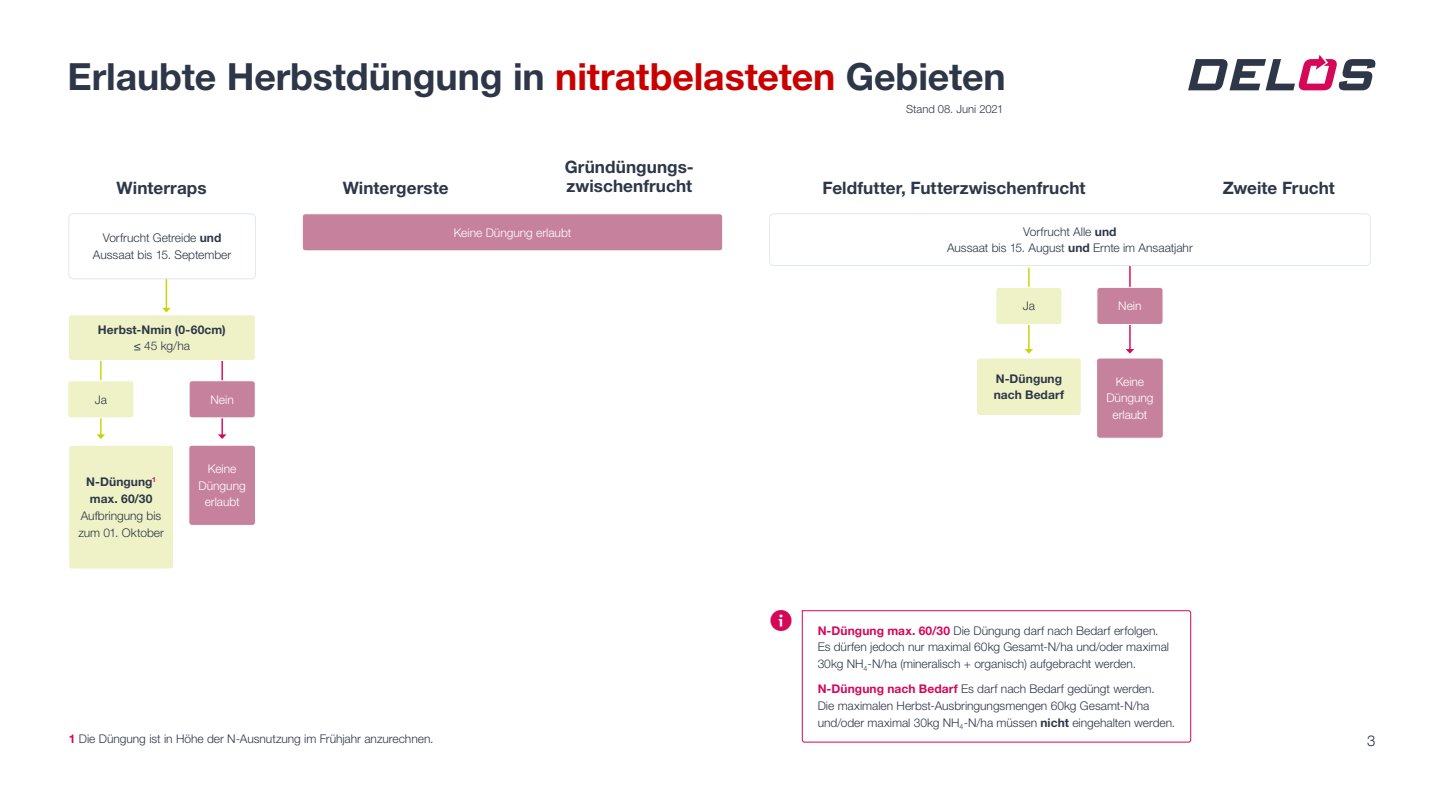
<style>
.page{position:relative;width:1440px;height:810px;background:#fff}
.page>*{position:absolute;margin:0;border:0;box-sizing:border-box;transform-origin:0 0}
.t1{font:700 37.5px "Helvetica Neue LT Pro";letter-spacing:-.005em;color:#2d3748}
.t2{font:700 17.1px/18.8px "Helvetica Neue LT Pro";letter-spacing:.005em;color:#2d3748}
.t3{font:300 15px "Helvetica Neue LT Com";color:#2d3748}
.Body_New{font:300 12px/16.8px "Helvetica Neue LT Pro";color:#2d3748;text-align:center}
.Body{font:300 12px/16.8px "Helvetica Neue LT Pro";letter-spacing:-.005em;color:#2d3748;text-align:center}
.Body-2{font:300 12px/16.8px "Helvetica Neue LT Pro";letter-spacing:-.005em;color:#fff;text-align:center}
.Body-3{font:700 12px/16.8px "Helvetica Neue LT Pro";letter-spacing:.005em;color:#2d3748}
.Marginalie{font:300 11.25px "Helvetica Neue LT Pro";letter-spacing:-.005em;color:#2d3748}
.s1{color:#c90000}
.s2{font-weight:700}
.s3{font-weight:300}
.s4{font-weight:700;color:#d50757}
</style>
<div class="page">
<hr style="left:1129px;top:237px;width:2px;height:113px;background:#d50757">
<svg style="left:1126px;top:349px;width:8px;height:5px"></svg>
<div style="left:1097px;top:287px;width:66px;height:37px;background:#c6829c;border-radius:3px"></div>
<div style="left:1097px;top:287px;width:66px;height:38px;border:1px solid #fff;border-radius:3px"></div>
<div style="left:1097px;top:358px;width:66px;height:80px;background:#c6829c;border-radius:3px"></div>
<div style="left:1096px;top:358px;width:68px;height:81px;border:1px solid #fff;border-radius:3px"></div>
<hr style="left:1028px;top:268px;width:2px;height:82px;background:#c8d300">
<svg style="left:1025px;top:349px;width:8px;height:5px"></svg>
<div style="left:977px;top:358px;width:104px;height:58px;background:#eff2c6;border-radius:3px"></div>
<div style="left:976px;top:358px;width:106px;height:58px;border:1px solid #fff;border-radius:3px"></div>
<div style="left:996px;top:287px;width:66px;height:37px;background:#eff2c6;border-radius:3px"></div>
<div style="left:996px;top:287px;width:66px;height:38px;border:1px solid #fff;border-radius:3px"></div>
<hr style="left:166px;top:266px;width:1px;height:43px;background:#c8d300">
<svg style="left:162px;top:308px;width:9px;height:4px"></svg>
<svg style="left:1188px;top:55px;width:188px;height:35px"></svg>
<hr style="left:221px;top:331px;width:2px;height:105px;background:#d50757">
<svg style="left:218px;top:434px;width:8px;height:5px"></svg>
<hr style="left:100px;top:331px;width:2px;height:105px;background:#c8d300">
<svg style="left:97px;top:434px;width:8px;height:5px"></svg>
<div style="left:69px;top:214px;width:186px;height:65px;background:#fff;border-radius:4px"></div>
<div style="left:69px;top:213px;width:187px;height:66px;border:1px solid #e2e8f0;border-radius:4px"></div>
<div style="left:69px;top:445px;width:104px;height:124px;background:#eff2c6;border-radius:3px"></div>
<div style="left:69px;top:445px;width:105px;height:124px;border:1px solid #fff;border-radius:3px"></div>
<div style="left:189px;top:381px;width:66px;height:37px;background:#c6829c;border-radius:3px"></div>
<div style="left:189px;top:380px;width:67px;height:38px;border:1px solid #fff;border-radius:3px"></div>
<div style="left:68px;top:381px;width:66px;height:37px;background:#eff2c6;border-radius:3px"></div>
<div style="left:68px;top:380px;width:66px;height:38px;border:1px solid #fff;border-radius:3px"></div>
<div style="left:189px;top:445px;width:67px;height:80px;background:#c6829c;border-radius:3px"></div>
<div style="left:189px;top:445px;width:67px;height:81px;border:1px solid #fff;border-radius:3px"></div>
<div style="left:302px;top:214px;width:421px;height:37px;background:#c6829c;border-radius:3px"></div>
<div style="left:302px;top:213px;width:421px;height:38px;border:1px solid #fff;border-radius:3px"></div>
<div style="left:770px;top:214px;width:600px;height:52px;background:#fff;border-radius:4px"></div>
<div style="left:769px;top:213px;width:602px;height:53px;border:1px solid #e2e8f0;border-radius:4px"></div>
<div style="left:69px;top:315px;width:186px;height:45px;background:#eff2c6;border-radius:3px"></div>
<div style="left:68px;top:315px;width:188px;height:46px;border:1px solid #fff;border-radius:3px"></div>
<svg style="left:802px;top:610px;width:389px;height:133px"></svg>
<h1 class="t1" style="left:68px;top:53px;width:940px">Erlaubte Herbstdüngung in <span class="s1">nitratbelasteten</span> Gebieten</h1>
<p class="Marginalie" style="left:906px;top:102px;width:99px">Stand 08. Juni 2021</p>
<h1 class="t2" style="left:117px;top:178px;width:92px">Winterraps</h1>
<p class="Body_New" style="left:93px;top:229px;width:140px">Vorfrucht Getreide <span class="s2">und<br></span>Aussaat bis 15. September</p>
<p class="Body-3" style="left:98px;top:321px;width:129px;text-align:center">Herbst-Nmin (0-60cm) <span class="s3">≤ 45 kg/ha</span></p>
<p class="Body" style="left:95px;top:391px;width:14px">Ja</p>
<p class="Body-2" style="left:211px;top:391px;width:25px">Nein</p>
<p class="Body" style="left:78px;top:473px;width:87px"><span class="s2">N-Düngung</span><sup>1 </sup><span class="s2">max. 60/30<br></span>Aufbringung bis zum 01. Oktober</p>
<p class="Body-2" style="left:199px;top:460px;width:49px">Keine<br>Düngung erlaubt</p>
<h1 class="t2" style="left:343px;top:178px;width:108px">Wintergerste</h1>
<h1 class="t2" style="left:565px;top:157px;width:131px">Gründüngungs&shy;zwischenfrucht</h1>
<p class="Body-2" style="left:454px;top:224px;width:119px">Keine Düngung erlaubt</p>
<h1 class="t2" style="left:823px;top:178px;width:265px">Feldfutter, Futterzwischenfrucht</h1>
<p class="Body_New" style="left:947px;top:223px;width:247px">Vorfrucht Alle <span class="s2">und<br></span>Aussaat bis 15. August <span class="s2">und</span> Ernte im Ansaatjahr</p>
<p class="Body" style="left:1023px;top:297px;width:14px">Ja</p>
<p class="Body-3" style="left:994px;top:370px;width:72px">N-Düngung nach Bedarf</p>
<p class="Body-2" style="left:1118px;top:297px;width:25px">Nein</p>
<p class="Body-2" style="left:1106px;top:373px;width:49px">Keine<br>Düngung erlaubt</p>
<h1 class="t2" style="left:1223px;top:178px;width:114px">Zweite Frucht</h1>
<p class="Body" style="left:69px;top:730px;width:366px"><span class="s4">1</span> Die Düngung ist in Höhe der N-Ausnutzung im Frühjahr anzurechnen.</p>
<p class="Body_New" style="left:818px;top:622px;width:353px;text-align:left"><span class="s4">N-Düngung max. 60/30</span> Die Düngung darf nach Bedarf erfolgen.<br>Es dürfen jedoch nur maximal 60kg Gesamt-N/ha und/oder maximal<br>30kg NH<sub>4</sub>-N/ha (mineralisch + organisch) aufgebracht werden.</p>
<p class="Body_New" style="left:818px;top:680px;width:359px;text-align:left"><span class="s4">N-Düngung nach Bedarf</span> Es darf nach Bedarf gedüngt werden.<br>Die maximalen Herbst-Ausbringungsmengen 60kg Gesamt-N/ha und/oder maximal 30kg NH<sub>4</sub>-N/ha müssen <span class="s2">nicht</span> eingehalten werden.</p>
<p class="t3" style="left:1367px;top:731px;width:10px">3</p>
</div>
